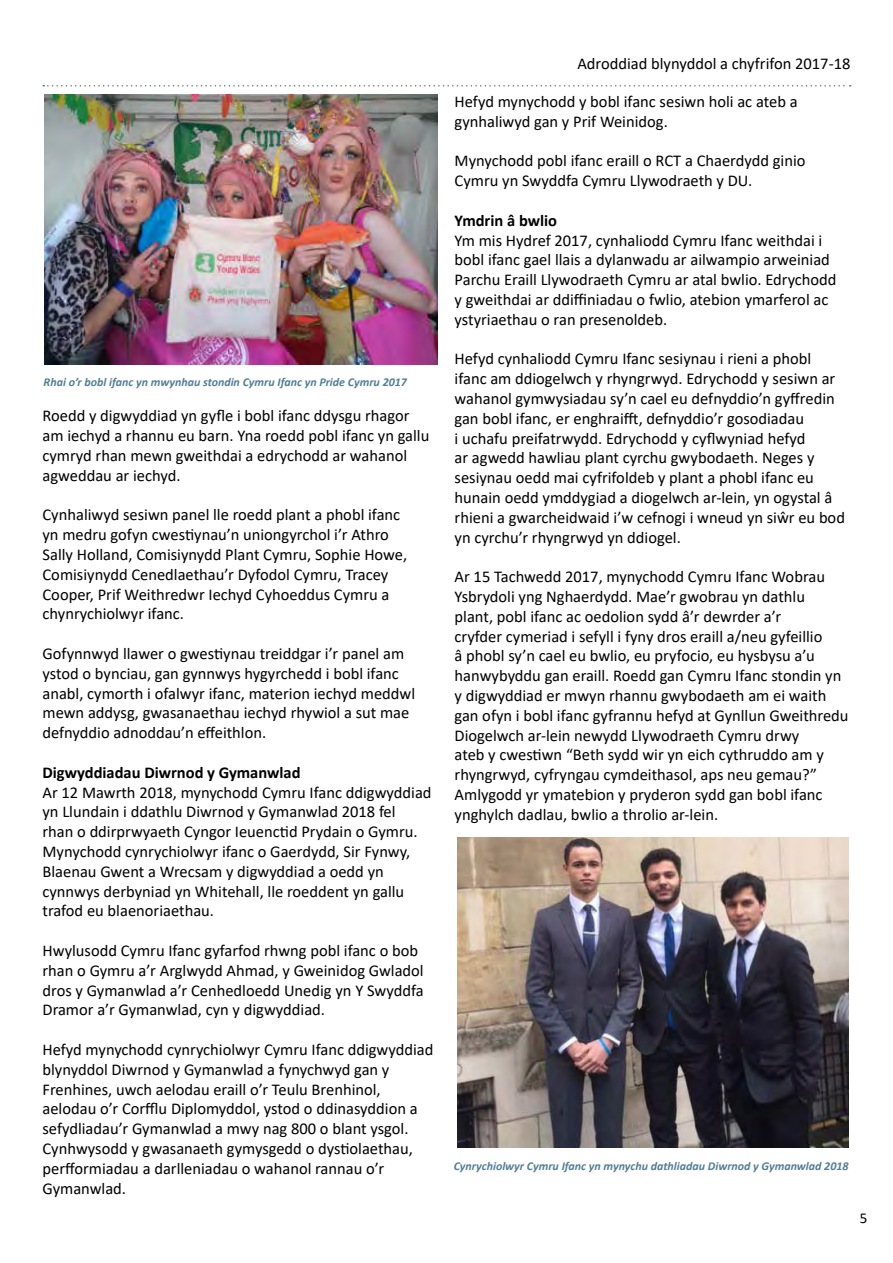
<style>
.page{position:relative;width:893px;height:1263px;background:#fff}
.page>*{position:absolute;margin:0;border:0;box-sizing:border-box;transform-origin:0 0}
.t1{font:16.5px/19.8px "Calibri";color:#000}
.t2{font:700 16.5px "Calibri";color:#000}
.t3{font:15px "Calibri";color:#000}
.t4{font:italic 700 12px "Calibri";color:#537d95}
</style>
<div class="page">
<svg style="left:43px;top:85px;width:808px;height:2px"></svg>
<img style="left:457px;top:837px;width:392px;height:311px">
<img style="left:45px;top:94px;width:393px;height:270px">
<p class="t4" style="left:44px;top:374px;width:365px">Rhai o’r bobl ifanc yn mwynhau stondin Cymru Ifanc yn Pride Cymru 2017</p>
<p class="t1" style="left:43px;top:405px;width:388px">Roedd y digwyddiad yn gyfle i bobl ifanc ddysgu rhagor am iechyd a rhannu eu barn. Yna roedd pobl ifanc yn gallu cymryd rhan mewn gweithdai a edrychodd ar wahanol agweddau ar iechyd.</p>
<p class="t1" style="left:43px;top:504px;width:366px">Cynhaliwyd sesiwn panel lle roedd plant a phobl ifanc yn medru gofyn cwestiynau’n uniongyrchol i’r Athro Sally Holland, Comisiynydd Plant Cymru, Sophie Howe, Comisiynydd Cenedlaethau’r Dyfodol Cymru, Tracey Cooper, Prif Weithredwr Iechyd Cyhoeddus Cymru a chynrychiolwyr ifanc.</p>
<p class="t1" style="left:43px;top:643px;width:374px">Gofynnwyd llawer o gwestiynau treiddgar i’r panel am ystod o bynciau, gan gynnwys hygyrchedd i bobl ifanc anabl, cymorth i ofalwyr ifanc, materion iechyd meddwl mewn addysg, gwasanaethau iechyd rhywiol a sut mae defnyddio adnoddau’n effeithlon.</p>
<p class="t2" style="left:43px;top:761px;width:260px">Digwyddiadau Diwrnod y Gymanwlad</p>
<p class="t1" style="left:43px;top:782px;width:391px">Ar 12 Mawrth 2018, mynychodd Cymru Ifanc ddigwyddiad yn Llundain i ddathlu Diwrnod y Gymanwlad 2018 fel<br>rhan o ddirprwyaeth Cyngor Ieuenctid Prydain o Gymru.<br>Mynychodd cynrychiolwyr ifanc o Gaerdydd, Sir Fynwy, Blaenau Gwent a Wrecsam y digwyddiad a oedd yn cynnwys derbyniad yn Whitehall, lle roeddent yn gallu trafod eu blaenoriaethau.</p>
<p class="t1" style="left:43px;top:940px;width:383px">Hwylusodd Cymru Ifanc gyfarfod rhwng pobl ifanc o bob rhan o Gymru a’r Arglwydd Ahmad, y Gweinidog Gwladol dros y Gymanwlad a’r Cenhedloedd Unedig yn Y Swyddfa Dramor a’r Gymanwlad, cyn y digwyddiad.</p>
<p class="t1" style="left:43px;top:1039px;width:392px">Hefyd mynychodd cynrychiolwyr Cymru Ifanc ddigwyddiad blynyddol Diwrnod y Gymanwlad a fynychwyd gan y Frenhines, uwch aelodau eraill o’r Teulu Brenhinol, aelodau o’r Corfflu Diplomyddol, ystod o ddinasyddion a sefydliadau’r Gymanwlad a mwy nag 800 o blant ysgol.<br>Cynhwysodd y gwasanaeth gymysgedd o dystiolaethau, perfformiadau a darlleniadau o wahanol rannau o’r Gymanwlad.</p>
<p class="t1" style="left:577px;top:54px;width:275px">Adroddiad blynyddol a chyfrifon 2017-18</p>
<p class="t1" style="left:455px;top:91px;width:345px">Hefyd mynychodd y bobl ifanc sesiwn holi ac ateb a gynhaliwyd gan y Prif Weinidog.</p>
<p class="t1" style="left:455px;top:150px;width:352px">Mynychodd pobl ifanc eraill o RCT a Chaerdydd ginio<br>Cymru yn Swyddfa Cymru Llywodraeth y DU.</p>
<p class="t2" style="left:455px;top:209px;width:104px">Ymdrin â bwlio</p>
<p class="t1" style="left:455px;top:230px;width:383px">Ym mis Hydref 2017, cynhaliodd Cymru Ifanc weithdai i bobl ifanc gael llais a dylanwadu ar ailwampio arweiniad Parchu Eraill Llywodraeth Cymru ar atal bwlio. Edrychodd y gweithdai ar ddiffiniadau o fwlio, atebion ymarferol ac ystyriaethau o ran presenoldeb.</p>
<p class="t1" style="left:455px;top:348px;width:392px">Hefyd cynhaliodd Cymru Ifanc sesiynau i rieni a phobl ifanc am ddiogelwch y rhyngrwyd. Edrychodd y sesiwn ar wahanol gymwysiadau sy’n cael eu defnyddio’n gyffredin gan bobl ifanc, er enghraifft, defnyddio’r gosodiadau<br>i uchafu preifatrwydd. Edrychodd y cyflwyniad hefyd<br>ar agwedd hawliau plant cyrchu gwybodaeth. Neges y sesiynau oedd mai cyfrifoldeb y plant a phobl ifanc eu hunain oedd ymddygiad a diogelwch ar-lein, yn ogystal â rhieni a gwarcheidwaid i’w cefnogi i wneud yn siŵr eu bod yn cyrchu’r rhyngrwyd yn ddiogel.</p>
<p class="t1" style="left:455px;top:566px;width:396px">Ar 15 Tachwedd 2017, mynychodd Cymru Ifanc Wobrau Ysbrydoli yng Nghaerdydd. Mae’r gwobrau yn dathlu<br>plant, pobl ifanc ac oedolion sydd â’r dewrder a’r<br>cryfder cymeriad i sefyll i fyny dros eraill a/neu gyfeillio<br>â phobl sy’n cael eu bwlio, eu pryfocio, eu hysbysu a’u hanwybyddu gan eraill. Roedd gan Cymru Ifanc stondin yn y digwyddiad er mwyn rhannu gwybodaeth am ei waith gan ofyn i bobl ifanc gyfrannu hefyd at Gynllun Gweithredu Diogelwch ar-lein newydd Llywodraeth Cymru drwy<br>ateb y cwestiwn “Beth sydd wir yn eich cythruddo am y rhyngrwyd, cyfryngau cymdeithasol, aps neu gemau?” Amlygodd yr ymatebion y pryderon sydd gan bobl ifanc ynghylch dadlau, bwlio a throlio ar-lein.</p>
<p class="t4" style="left:454px;top:1158px;width:396px">Cynrychiolwyr Cymru Ifanc yn mynychu dathliadau Diwrnod y Gymanwlad 2018</p>
<p class="t3" style="left:860px;top:1208px;width:9px">5</p>
</div>
